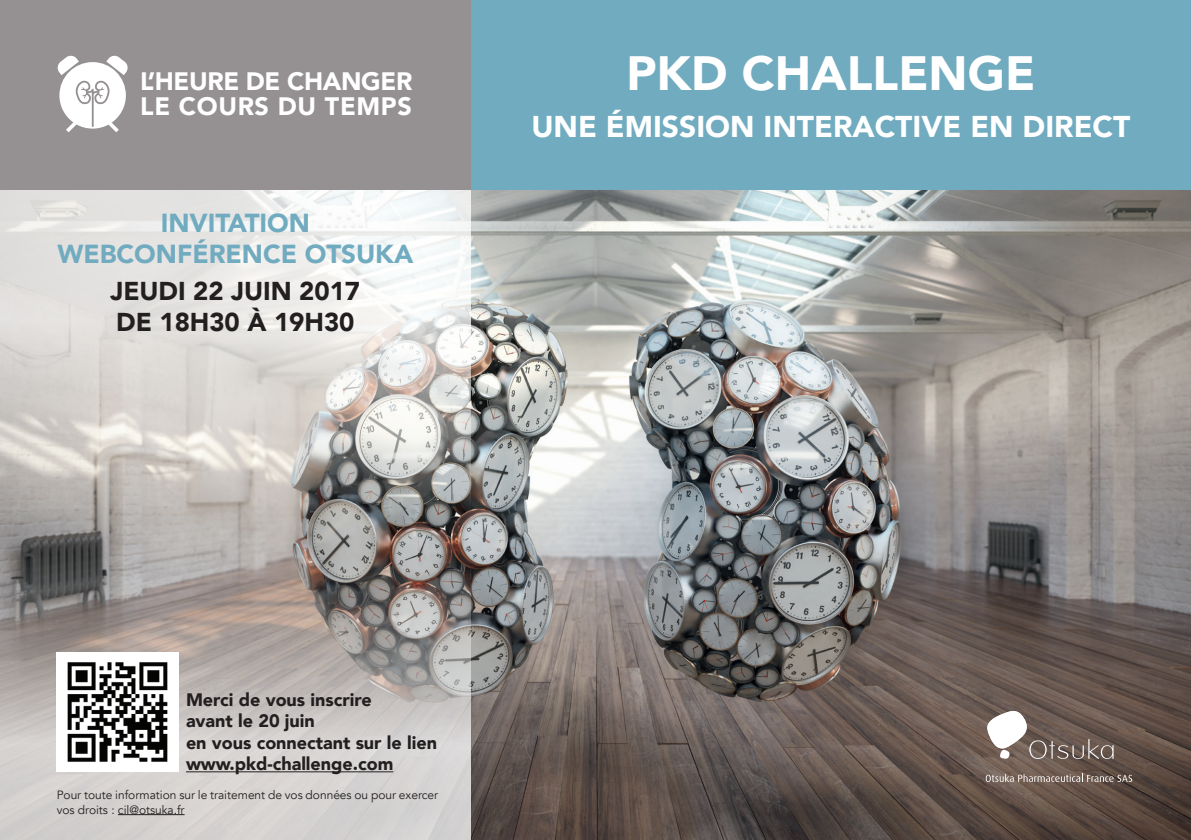
<style>
.page{position:relative;width:1191px;height:840px;background:#fff}
.page>*{position:absolute;margin:0;border:0;box-sizing:border-box;transform-origin:0 0}
.t1{font:900 48px "Avenir";color:#fff}
.t2{font:900 30px "Avenir";color:#fff}
.t3{font:900 26px "Avenir";color:#70abc0}
.t4{font:900 25.8px "Avenir";color:#231f20}
.t5{font:900 25.2px/24.6px "Avenir";letter-spacing:-.015em;color:#fff}
.t6{font:900 18px/21.6px "Avenir";color:#231f20}
.t7{font:12px/14.4px "Avenir";color:#231f20}
</style>
<div class="page">
<img style="left:471px;top:189px;width:720px;height:650px">
<svg style="left:0;top:189px;width:471px;height:108px"></svg>
<svg style="left:0;top:297px;width:471px;height:542px;background:#bfbbb8"></svg>
<div style="left:471px;top:0;width:720px;height:189px;background:#70abc0"></div>
<svg style="left:986px;top:710px;width:127px;height:48px"></svg>
<svg style="left:985px;top:773px;width:147px;height:8px"></svg>
<hr style="left:186px;top:771px;width:207px;height:1px;background:#231f20">
<hr style="left:118px;top:813px;width:67px;height:1px;background:#231f20">
<div style="left:0;top:0;width:471px;height:189px;background:#959193"></div>
<svg style="left:57px;top:55px;width:71px;height:77px"></svg>
<img style="left:57px;top:652px;width:121px;height:119px">
<p class="t5" style="left:140px;top:68px;width:274px">L’HEURE DE CHANGER<br>LE COURS DU TEMPS</p>
<p class="t3" style="left:161px;top:200px;width:151px">INVITATION</p>
<p class="t3" style="left:57px;top:231px;width:357px">WEBCONFÉRENCE OTSUKA</p>
<p class="t4" style="left:110px;top:268px;width:251px">JEUDI 22 JUIN 2017</p>
<p class="t4" style="left:116px;top:299px;width:240px">DE 18H30 À 19H30</p>
<p class="t1" style="left:626px;top:32px;width:410px">PKD CHALLENGE</p>
<p class="t2" style="left:531px;top:101px;width:600px">UNE ÉMISSION INTERACTIVE EN DIRECT</p>
<p class="t6" style="left:186px;top:687px;width:187px">Merci de vous inscrire</p>
<p class="t6" style="left:186px;top:709px;width:252px">avant le 20 juin<br>en vous connectant sur le lien</p>
<p class="t6" style="left:186px;top:752px;width:209px">www.pkd-challenge.com</p>
<p class="t7" style="left:57px;top:787px;width:383px">Pour toute information sur le traitement de vos données ou pour exercer vos droits : cil@otsuka.fr</p>
</div>
